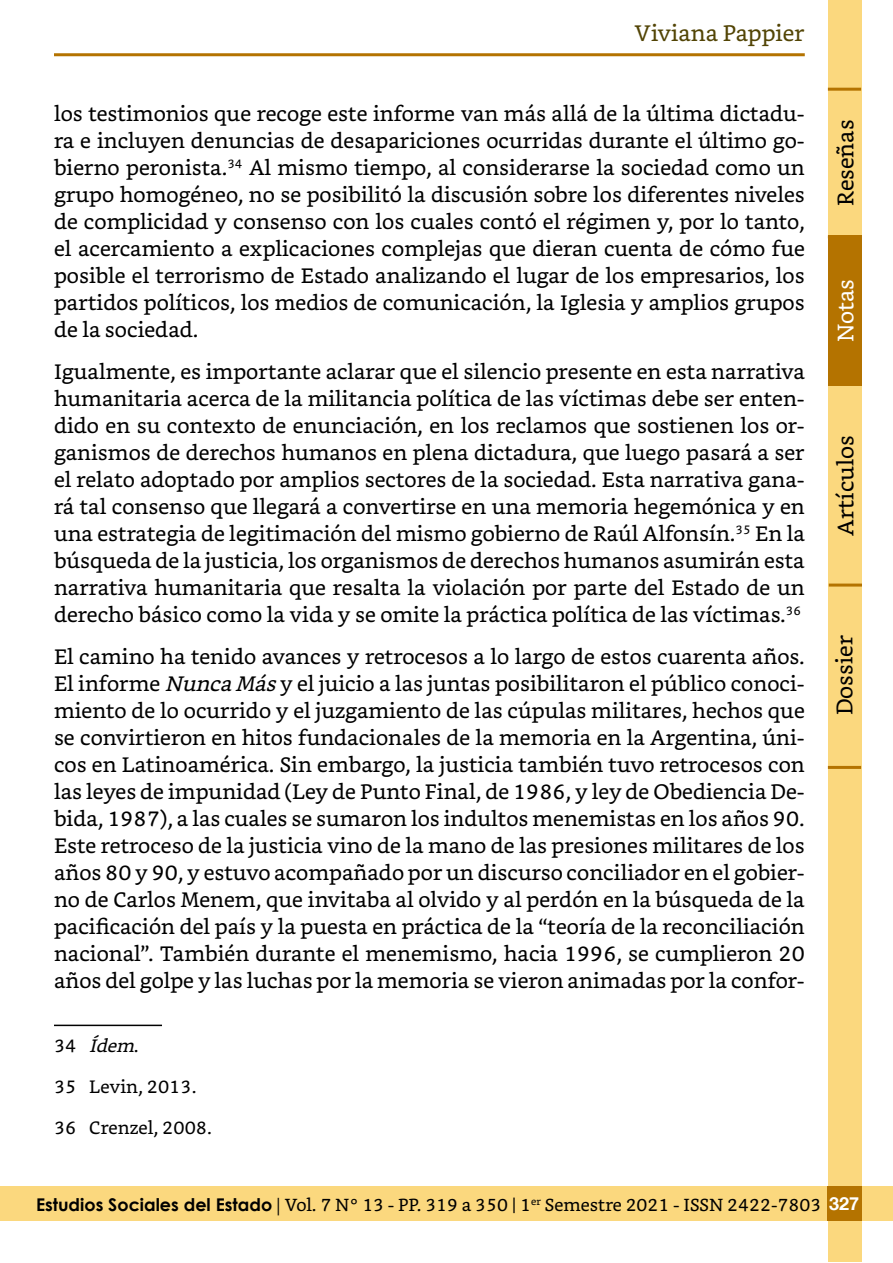
<style>
.page{position:relative;width:893px;height:1263px;background:#fff}
.page>*{position:absolute;margin:0;border:0;box-sizing:border-box;transform-origin:0 0}
.t1{font:22.5px "Bookerly";color:#000}
.t2{font:22.5px "Bookerly";color:#524405}
.t3{font:22.5px "Bookerly";color:#fff}
.Cuerpo{font:21px/27px "Bookerly";color:#000;text-align:justify}
.Notas_al_pie{font:18px "Bookerly";color:#000}
.Notas_al_pie-2{font:italic 18px "Bookerly";color:#000}
.t4{font:17.55px "Bookerly";color:#000}
.s1{font-style:italic}
.s2{font-style:normal}
.s3{font-family:"Century Gothic";font-weight:700}
.s4{font-family:"Minion Pro"}
.s5{font-family:"Helvetica Neue";font-weight:700;font-size:18px;color:#fff}
</style>
<div class="page">
<div style="left:0;top:1187px;width:893px;height:34px;background:#fbd87e"></div>
<div style="left:828px;top:0;width:33px;height:1261px;background:#fbd87e"></div>
<div style="left:828px;top:235px;width:33px;height:151px;background:#b47300"></div>
<hr style="left:828px;top:766px;width:33px;height:3px;background:#b47300">
<div style="left:827px;top:1187px;width:34px;height:34px;background:#b47300"></div>
<hr style="left:54px;top:53px;width:751px;height:3px;background:#b47300">
<hr style="left:828px;top:88px;width:33px;height:3px;background:#b47300">
<hr style="left:829px;top:584px;width:33px;height:3px;background:#b47300">
<hr style="left:54px;top:1025px;width:108px;height:1px;background:#000">
<p class="t2" style="left:635px;top:20px;width:172px">Viviana Pappier</p>
<p class="Cuerpo" style="left:54px;top:100px;width:752px">los testimonios que recoge este informe van más allá de la última dictadu&shy;ra e incluyen denuncias de desapariciones ocurridas durante el último go&shy;bierno peronista.<sup>34</sup> Al mismo tiempo, al considerarse la sociedad como un grupo homogéneo, no se posibilitó la discusión sobre los diferentes niveles de complicidad y consenso con los cuales contó el régimen y, por lo tanto, el acercamiento a explicaciones complejas que dieran cuenta de cómo fue posible el terrorismo de Estado analizando el lugar de los empresarios, los partidos políticos, los medios de comunicación, la Iglesia y amplios grupos de la sociedad.</p>
<p class="Cuerpo" style="left:54px;top:358px;width:752px">Igualmente, es importante aclarar que el silencio presente en esta narrativa humanitaria acerca de la militancia política de las víctimas debe ser enten&shy;dido en su contexto de enunciación, en los reclamos que sostienen los or&shy;ganismos de derechos humanos en plena dictadura, que luego pasará a ser el relato adoptado por amplios sectores de la sociedad. Esta narrativa gana&shy;rá tal consenso que llegará a convertirse en una memoria hegemónica y en una estrategia de legitimación del mismo gobierno de Raúl Alfonsín.<sup>35</sup> En la búsqueda de la justicia, los organismos de derechos humanos asumirán esta narrativa humanitaria que resalta la violación por parte del Estado de un derecho básico como la vida y se omite la práctica política de las víctimas.<sup>36</sup></p>
<p class="Cuerpo" style="left:54px;top:643px;width:752px">El camino ha tenido avances y retrocesos a lo largo de estos cuarenta años.<br>El informe <span class="s1">NuncaMás</span>y el juicio a las juntas posibilitaron el público conoci&shy;miento de lo ocurrido y el juzgamiento de las cúpulas militares, hechos que se convirtieron en hitos fundacionales de la memoria en la Argentina, úni&shy;cos en Latinoamérica. Sin embargo, la justicia también tuvo retrocesos con las leyes de impunidad (Ley de Punto Final, de 1986, y ley de Obediencia De&shy;bida, 1987), a las cuales se sumaron los indultos menemistas en los años 90.<br>Este retroceso de la justicia vino de la mano de las presiones militares de los años 80 y 90, y estuvo acompañado por un discurso conciliador en el gobier&shy;no de Carlos Menem, que invitaba al olvido y al perdón en la búsqueda de la pacificación del país y la puesta en práctica de la “teoría de la reconciliación nacional”. También durante el menemismo, hacia 1996, se cumplieron 20 años del golpe y las luchas por la memoria se vieron animadas por la confor-</p>
<p class="Notas_al_pie-2" style="left:54px;top:1035px;width:88px"><span class="s2">3 4</span> Ídem<span class="s2">.</span></p>
<p class="Notas_al_pie" style="left:54px;top:1076px;width:144px">35 Levin, 2013.</p>
<p class="Notas_al_pie" style="left:54px;top:1117px;width:159px">36 Crenzel, 2008.</p>
<p class="t1" style="left:833px;top:206px;width:88px;rotate:-90deg">Reseñas</p>
<p class="t3" style="left:833px;top:342px;width:65px;rotate:-90deg">Notas</p>
<p class="t1" style="left:833px;top:536px;width:102px;rotate:-90deg">Artículos</p>
<p class="t1" style="left:832px;top:715px;width:82px;rotate:-90deg">Dossier</p>
<p class="t4" style="left:36px;top:1194px;width:825px"><span class="s3">Estudios Sociales del Estado</span> <span class="s4">|</span> Vol. 7 N° 13 - PP. 319 a 350 | 1<sup>er</sup> Semestre 2021 - ISSN 2422-7803 <span class="s5">327</span></p>
</div>
